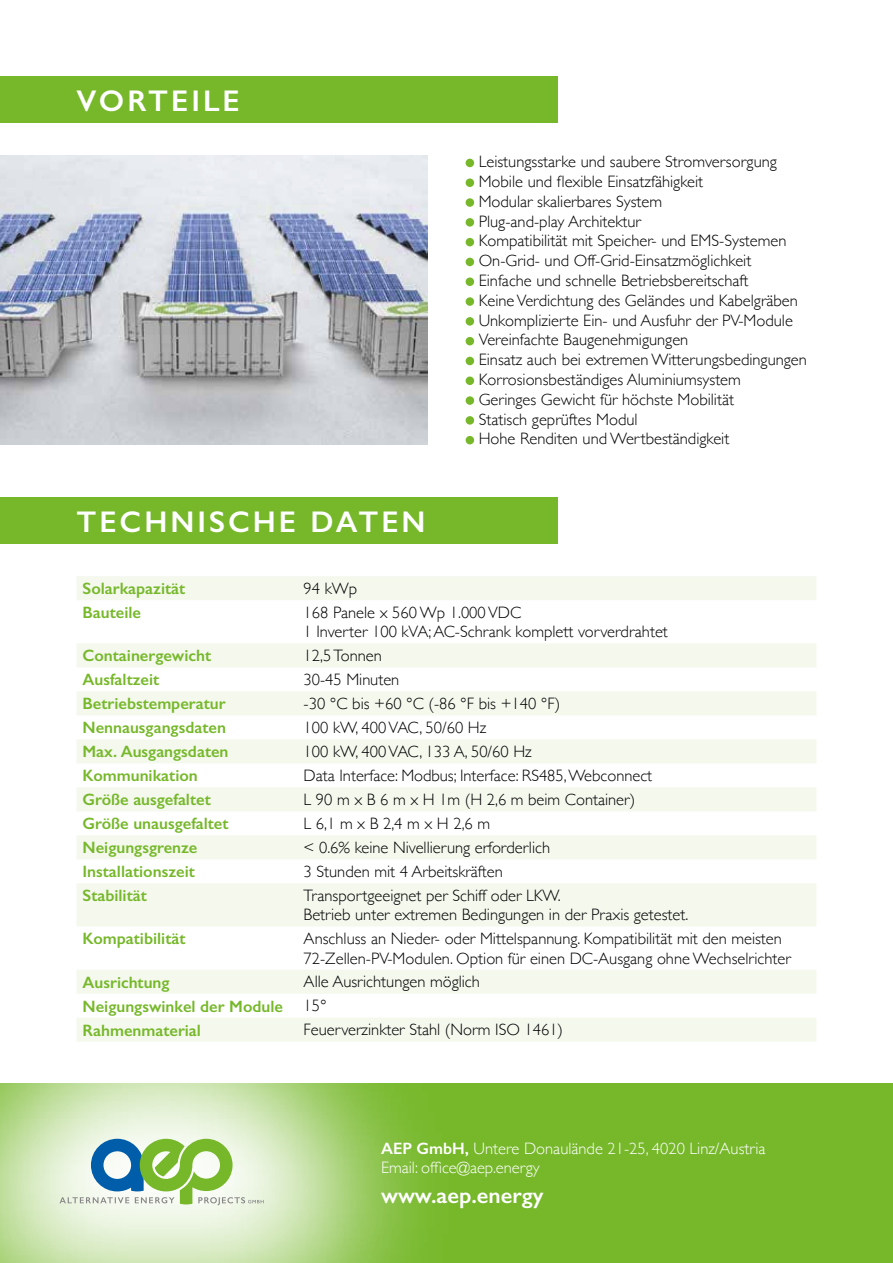
<style>
.page{position:relative;width:893px;height:1263px;background:#fff}
.page>*{position:absolute;margin:0;border:0;box-sizing:border-box;transform-origin:0 0}
.t1{font:600 30px "Gill Sans";letter-spacing:.1em;color:#fff}
.t2{font:600 22.5px "Gill Sans";color:#fff}
.t3{font:300 16.5px/19.8px "Gill Sans";color:#000}
.t4{font:600 16.5px/24.3px "Gill Sans";color:#76b82a}
.t5{font:300 16.5px/19.8px "Gill Sans";color:#fff}
.s1{font-weight:300;color:#000}
.s2{font-weight:600}
</style>
<div class="page">
<div style="left:0;top:1083px;width:893px;height:180px;background:#76b82a"></div>
<svg style="left:0;top:1083px;width:419px;height:180px;background:#c0de9e"></svg>
<svg style="left:60px;top:1139px;width:204px;height:66px"></svg>
<img style="left:0;top:155px;width:427px;height:289px">
<div style="left:466px;top:159px;width:8px;height:8px;background:#76b82a;border-radius:50%"></div>
<div style="left:466px;top:178px;width:8px;height:9px;background:#76b82a;border-radius:50%"></div>
<div style="left:466px;top:198px;width:8px;height:9px;background:#76b82a;border-radius:50%"></div>
<div style="left:466px;top:218px;width:8px;height:9px;background:#76b82a;border-radius:50%"></div>
<div style="left:466px;top:238px;width:8px;height:8px;background:#76b82a;border-radius:50%"></div>
<div style="left:466px;top:258px;width:8px;height:8px;background:#76b82a;border-radius:50%"></div>
<div style="left:466px;top:277px;width:8px;height:9px;background:#76b82a;border-radius:50%"></div>
<div style="left:466px;top:297px;width:8px;height:9px;background:#76b82a;border-radius:50%"></div>
<div style="left:466px;top:317px;width:8px;height:9px;background:#76b82a;border-radius:50%"></div>
<div style="left:466px;top:337px;width:8px;height:8px;background:#76b82a;border-radius:50%"></div>
<div style="left:466px;top:357px;width:8px;height:8px;background:#76b82a;border-radius:50%"></div>
<div style="left:466px;top:376px;width:8px;height:9px;background:#76b82a;border-radius:50%"></div>
<div style="left:466px;top:396px;width:8px;height:9px;background:#76b82a;border-radius:50%"></div>
<div style="left:466px;top:416px;width:8px;height:9px;background:#76b82a;border-radius:50%"></div>
<div style="left:466px;top:436px;width:8px;height:8px;background:#76b82a;border-radius:50%"></div>
<svg style="left:77px;top:576px;width:739px;height:466px;fill:#f8faf4"></svg>
<div style="left:0;top:77px;width:557px;height:46px;background:#76b82a"></div>
<div style="left:0;top:498px;width:557px;height:46px;background:#76b82a"></div>
<h1 class="t1" style="left:77px;top:83px;width:165px">VORTEILE</h1>
<h1 class="t1" style="left:77px;top:504px;width:350px">TECHNISCHE DATEN</h1>
<p class="t3" style="left:479px;top:151px;width:330px">Leistungsstarke und saubere Stromversorgung Mobile und flexible Einsatzfähigkeit<br>Modular skalierbares System<br>Plug-and-play Architektur<br>Kompatibilität mit Speicher- und EMS-Systemen On-Grid- und Off-Grid-Einsatzmöglichkeit Einfache und schnelle Betriebsbereitschaft<br>Keine Verdichtung des Geländes und Kabelgräben Unkomplizierte Ein- und Ausfuhr der PV-Module Vereinfachte Baugenehmigungen<br>Einsatz auch bei extremen Witterungsbedingungen Korrosionsbeständiges Aluminiumsystem<br>Geringes Gewicht für höchste Mobilität<br>Statisch geprüftes Modul<br>Hohe Renditen und Wertbeständigkeit</p>
<p class="t4" style="left:83px;top:576px;width:104px">Solarkapazität</p>
<p class="t3" style="left:304px;top:578px;width:55px">94 kWp</p>
<p class="t4" style="left:83px;top:600px;width:60px">Bauteile</p>
<p class="t3" style="left:304px;top:602px;width:366px">168 Panele x 560 Wp 1.000 VDC<br>1 Inverter 100 kVA; AC-Schrank komplett vorverdrahtet</p>
<p class="t4" style="left:83px;top:643px;width:130px">Containergewicht</p>
<p class="t3" style="left:304px;top:645px;width:80px">12,5 Tonnen</p>
<p class="t4" style="left:83px;top:667px;width:78px">Ausfaltzeit</p>
<p class="t3" style="left:304px;top:669px;width:97px">30-45 Minuten</p>
<p class="t4" style="left:83px;top:691px;width:145px">Betriebstemperatur</p>
<p class="t3" style="left:304px;top:693px;width:258px">-30 °C bis +60 °C (-86 °F bis +140 °F)</p>
<p class="t4" style="left:83px;top:715px;width:145px">Nennausgangsdaten</p>
<p class="t3" style="left:304px;top:717px;width:184px">100 kW, 400 VAC, 50/60 Hz</p>
<p class="t4" style="left:83px;top:739px;width:147px">Max. Ausgangsdaten</p>
<p class="t3" style="left:304px;top:741px;width:230px">100 kW, 400 VAC, 133 A, 50/60 Hz</p>
<p class="t4" style="left:83px;top:763px;width:117px">Kommunikation</p>
<p class="t3" style="left:304px;top:765px;width:350px">Data Interface: Modbus; Interface: RS485, Webconnect</p>
<p class="t4" style="left:83px;top:787px;width:130px">Größe ausgefaltet</p>
<p class="t3" style="left:304px;top:789px;width:333px">L 90 m x B 6 m x H 1m (H 2,6 m beim Container)</p>
<p class="t4" style="left:83px;top:811px;width:148px">Größe unausgefaltet</p>
<p class="t3" style="left:304px;top:813px;width:188px">L 6,1 m x B 2,4 m x H 2,6 m</p>
<p class="t4" style="left:83px;top:835px;width:116px">Neigungsgrenze</p>
<p class="t3" style="left:304px;top:837px;width:248px">&lt; 0.6% keine Nivellierung erforderlich</p>
<p class="t4" style="left:83px;top:859px;width:114px">Installationszeit</p>
<p class="t3" style="left:304px;top:861px;width:201px">3 Stunden mit 4 Arbeitskräften</p>
<p class="t4" style="left:83px;top:883px;width:66px">Stabilität</p>
<p class="t3" style="left:304px;top:885px;width:386px">Transportgeeignet per Schiff oder LKW.<br>Betrieb unter extremen Bedingungen in der Praxis getestet.</p>
<p class="t4" style="left:83px;top:926px;width:104px">Kompatibilität</p>
<p class="t3" style="left:304px;top:928px;width:489px">Anschluss an Nieder- oder Mittelspannung. Kompatibilität mit den meisten<br>72-Zellen-PV-Modulen. Option für einen DC-Ausgang ohne Wechselrichter</p>
<p class="t4" style="left:83px;top:970px;width:89px">Ausrichtung</p>
<p class="t4" style="left:83px;top:969px;width:399px;text-indent:221px"><span class="s1">Alle Ausrichtungen möglich<br></span>Neigungswinkel der Module <span class="s1">15°<br></span>Rahmenmaterial</p>
<p class="t3" style="left:304px;top:1019px;width:261px">Feuerverzinkter Stahl (Norm ISO 1461)</p>
<p class="t5" style="left:381px;top:1137px;width:386px"><span class="s2">AEP GmbH,</span> Untere Donaulände 21-25, 4020 Linz/Austria<br>Email: office@aep.energy</p>
<h2 class="t2" style="left:381px;top:1182px;width:164px">www.aep.energy</h2>
</div>
